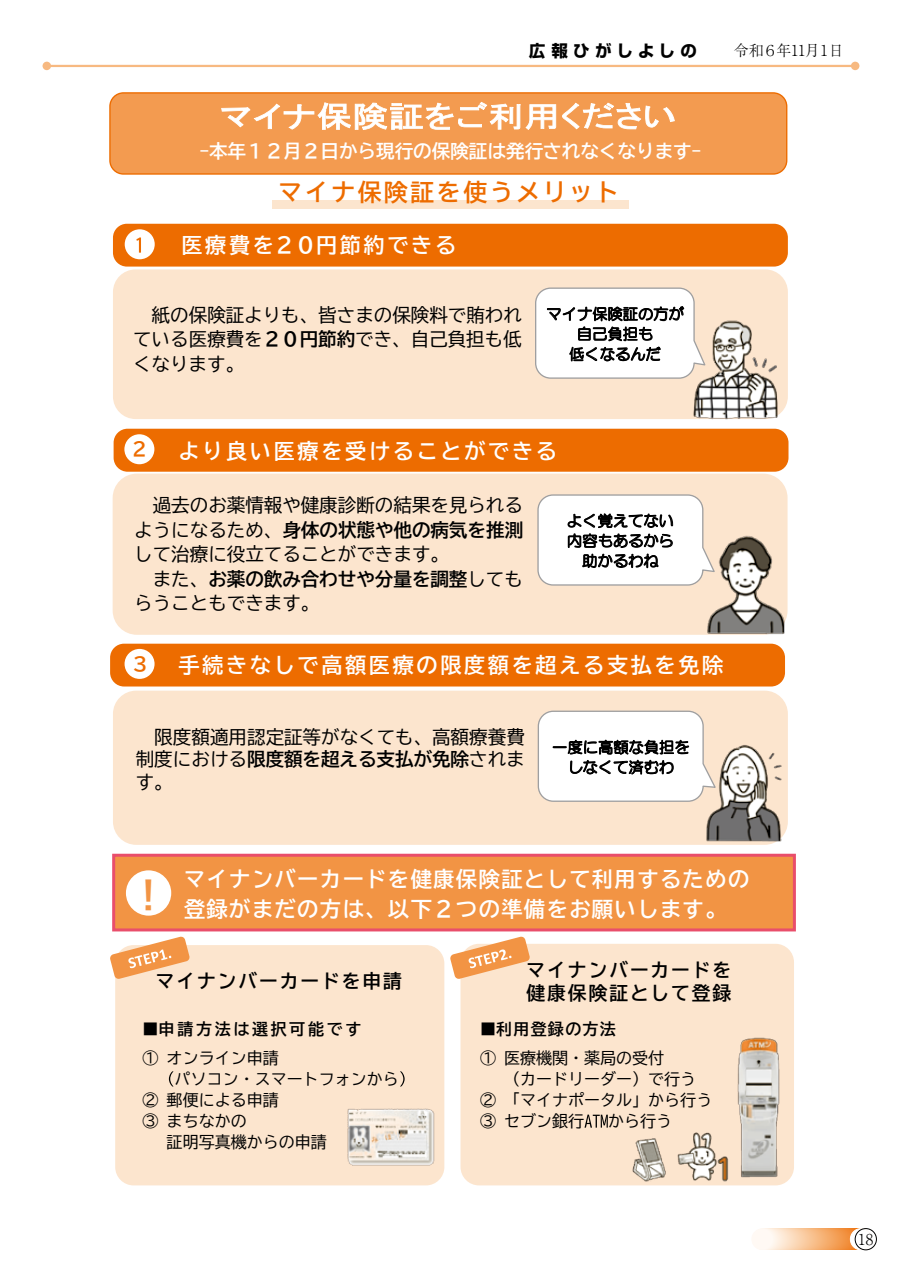
<style>
.page{position:relative;width:902px;height:1280px;background:#fff}
.page>*{position:absolute;margin:0;border:0;box-sizing:border-box;transform-origin:0 0}
.t1{font:700 37.35px "Yu Go";color:#f29444}
.t2{font:23.85px "BIZ UD Gothic Bold";letter-spacing:.11em;color:#ed6c00}
.t3{font:21.3px "BIZ UD Gothic Bold";letter-spacing:.065em;color:#fff}
.t4{font:21.15px "BIZ UD Gothic Bold";letter-spacing:.125em;color:#fff}
.t5{font:18.75px/22.4px "BIZ UD Gothic Bold";letter-spacing:.1em;color:#000}
.t6{font:18.6px/24.5px "BIZ UD Gothic";color:#000;text-align:justify}
.t7{font:18.6px "BIZ UD Gothic Bold";color:#000}
.t8{font:18.6px "BIZ UD Gothic Bold";color:#fff}
.t9{font:18.6px "BIZ UD Gothic Bold";color:#ed6c00}
.t10{font:700 16.5px "Shin Go Pro";letter-spacing:.325em;color:#000}
.t11{font:16.05px/21.1px "BIZ UD Gothic";color:#000}
.t12{font:16.05px "BIZ UD Gothic Bold";letter-spacing:.165em;color:#000}
.t13{font:16.05px "BIZ UD Gothic Bold";letter-spacing:.08em;color:#000}
.t14{font:15.3px/20.1px "HG Maru Gothic MPRO";color:#000;text-align:center}
.t15{font:300 15px "Ryumin Pro";letter-spacing:-.035em;color:#000}
.s1{font-family:"BIZ UD Gothic Bold"}
.s2{font-family:"BIZ UD Gothic"}
</style>
<div class="page">
<div style="left:110px;top:93px;width:676px;height:81px;background:#f39b50;border-radius:14px"></div>
<div style="left:109px;top:92px;width:678px;height:83px;border:1px solid #ed6c00;border-radius:14px"></div>
<svg style="left:221px;top:102px;width:335px;height:28px"></svg>
<svg style="left:562px;top:103px;width:112px;height:26px"></svg>
<img style="left:110px;top:170px;width:679px;height:675px">
<img style="left:110px;top:853px;width:686px;height:333px">
<svg style="left:534px;top:287px;width:172px;height:92px"></svg>
<svg style="left:536px;top:494px;width:180px;height:92px"></svg>
<svg style="left:537px;top:710px;width:180px;height:92px"></svg>
<div style="left:842px;top:1228px;width:21px;height:22px;background:#ee7918;border-radius:50%"></div>
<div style="left:840px;top:1228px;width:21px;height:22px;background:#ef7c1e;border-radius:50%"></div>
<div style="left:834px;top:1228px;width:21px;height:22px;background:#f0852d;border-radius:50%"></div>
<div style="left:832px;top:1228px;width:21px;height:22px;background:#f08831;border-radius:50%"></div>
<div style="left:830px;top:1228px;width:21px;height:22px;background:#f18b36;border-radius:50%"></div>
<div style="left:828px;top:1228px;width:21px;height:22px;background:#f18e3b;border-radius:50%"></div>
<div style="left:826px;top:1228px;width:21px;height:22px;background:#f1913f;border-radius:50%"></div>
<div style="left:824px;top:1228px;width:21px;height:22px;background:#f29444;border-radius:50%"></div>
<div style="left:822px;top:1228px;width:21px;height:22px;background:#f39749;border-radius:50%"></div>
<div style="left:820px;top:1228px;width:21px;height:22px;background:#f39a4e;border-radius:50%"></div>
<div style="left:818px;top:1228px;width:21px;height:22px;background:#f39d52;border-radius:50%"></div>
<div style="left:816px;top:1228px;width:21px;height:22px;background:#f4a057;border-radius:50%"></div>
<div style="left:814px;top:1228px;width:21px;height:22px;background:#f4a25b;border-radius:50%"></div>
<div style="left:812px;top:1228px;width:22px;height:22px;background:#f4a55f;border-radius:50%"></div>
<div style="left:811px;top:1228px;width:21px;height:22px;background:#f5a763;border-radius:50%"></div>
<div style="left:809px;top:1228px;width:21px;height:22px;background:#f5aa68;border-radius:50%"></div>
<div style="left:807px;top:1228px;width:21px;height:22px;background:#f5ad6c;border-radius:50%"></div>
<div style="left:805px;top:1228px;width:21px;height:22px;background:#f6af70;border-radius:50%"></div>
<div style="left:803px;top:1228px;width:22px;height:22px;background:#f6b174;border-radius:50%"></div>
<div style="left:802px;top:1228px;width:21px;height:22px;background:#f6b478;border-radius:50%"></div>
<div style="left:800px;top:1228px;width:21px;height:22px;background:#f7b77d;border-radius:50%"></div>
<div style="left:798px;top:1228px;width:21px;height:22px;background:#f7ba82;border-radius:50%"></div>
<div style="left:796px;top:1228px;width:21px;height:22px;background:#f8bc86;border-radius:50%"></div>
<div style="left:794px;top:1228px;width:22px;height:22px;background:#f8be8a;border-radius:50%"></div>
<div style="left:793px;top:1228px;width:21px;height:22px;background:#f8c18e;border-radius:50%"></div>
<div style="left:791px;top:1228px;width:21px;height:22px;background:#f8c493;border-radius:50%"></div>
<div style="left:789px;top:1228px;width:21px;height:22px;background:#f9c698;border-radius:50%"></div>
<div style="left:787px;top:1228px;width:21px;height:22px;background:#f9c99c;border-radius:50%"></div>
<div style="left:785px;top:1228px;width:22px;height:22px;background:#f9cba0;border-radius:50%"></div>
<div style="left:784px;top:1228px;width:21px;height:22px;background:#facda4;border-radius:50%"></div>
<div style="left:782px;top:1228px;width:21px;height:22px;background:#fad0a9;border-radius:50%"></div>
<div style="left:780px;top:1228px;width:21px;height:22px;background:#fad3ae;border-radius:50%"></div>
<div style="left:778px;top:1228px;width:21px;height:22px;background:#fbd6b3;border-radius:50%"></div>
<div style="left:776px;top:1228px;width:21px;height:22px;background:#fbd8b7;border-radius:50%"></div>
<div style="left:774px;top:1228px;width:21px;height:22px;background:#fbdbbc;border-radius:50%"></div>
<div style="left:772px;top:1228px;width:21px;height:22px;background:#fcdec1;border-radius:50%"></div>
<div style="left:770px;top:1228px;width:21px;height:22px;background:#fce0c6;border-radius:50%"></div>
<div style="left:768px;top:1228px;width:21px;height:22px;background:#fce3cb;border-radius:50%"></div>
<div style="left:766px;top:1228px;width:21px;height:22px;background:#fde6d0;border-radius:50%"></div>
<div style="left:764px;top:1228px;width:21px;height:22px;background:#fde9d5;border-radius:50%"></div>
<div style="left:762px;top:1228px;width:21px;height:22px;background:#fdebda;border-radius:50%"></div>
<div style="left:760px;top:1228px;width:21px;height:22px;background:#feeedf;border-radius:50%"></div>
<div style="left:758px;top:1228px;width:21px;height:22px;background:#fef0e3;border-radius:50%"></div>
<div style="left:756px;top:1228px;width:22px;height:22px;background:#fef3e7;border-radius:50%"></div>
<div style="left:755px;top:1228px;width:21px;height:22px;background:#fef5eb;border-radius:50%"></div>
<div style="left:753px;top:1228px;width:21px;height:22px;background:#fef7f0;border-radius:50%"></div>
<div style="left:751px;top:1228px;width:21px;height:22px;background:#fff9f4;border-radius:50%"></div>
<div style="left:850px;top:1228px;width:21px;height:22px;background:#fff;border-radius:50%"></div>
<div style="left:849px;top:1228px;width:22px;height:22px;border:1px solid #fff;border-radius:50%"></div>
<div style="left:854px;top:1228px;width:22px;height:22px;border:1px solid #000;border-radius:50%"></div>
<div style="left:43px;top:62px;width:8px;height:8px;background:#f7b981;border-radius:50%"></div>
<hr style="left:50px;top:65px;width:804px;height:2px;background:#f7b981">
<div style="left:850px;top:62px;width:9px;height:8px;background:#f7b981;border-radius:50%"></div>
<p class="t10" style="left:529px;top:38px;width:170px">広報ひがしよしの</p>
<p class="t15" style="left:733px;top:39px;width:88px">令和６年11月</p>
<p class="t15" style="left:828px;top:39px;width:16px">日</p>
<p class="t15" style="left:816px;top:39px;width:16px">１</p>
<p class="t8" style="left:200px;top:142px;width:503px">-本年１２月２日から現行の保険証は発行されなくなります-</p>
<p class="t2" style="left:278px;top:180px;width:342px">マイナ保険証を使うメリット</p>
<p class="t4" style="left:181px;top:234px;width:276px">医療費を２０円節約できる</p>
<p class="t6" style="left:133px;top:303px;width:390px">　紙の保険証よりも、皆さまの保険料で賄われている医療費を<span class="s1">２０円節約</span>でき、自己負担も低くなります。</p>
<p class="t14" style="left:546px;top:304px;width:139px">マイナ保険証の方が自己負担も<br>低くなるんだ</p>
<p class="t4" style="left:178px;top:441px;width:380px">より良い医療を受けることができる</p>
<p class="t9" style="left:130px;top:440px;width:20px">２</p>
<p class="t6" style="left:134px;top:493px;width:390px">　過去のお薬情報や健康診断の結果を見られる</p>
<p class="t7" style="left:134px;top:520px;width:390px"><span class="s2">ようになるため、</span>身体の状態や他の病気を推測</p>
<p class="t6" style="left:134px;top:542px;width:316px">して治療に役立てることができます。</p>
<p class="t7" style="left:134px;top:569px;width:390px"><span class="s2">　また、</span>お薬の飲み合わせや分量を調整<span class="s2">しても</span></p>
<p class="t6" style="left:134px;top:591px;width:187px">らうこともできます。</p>
<p class="t14" style="left:567px;top:511px;width:108px">よく覚えてない内容もあるから助かるわね</p>
<p class="t9" style="left:131px;top:655px;width:20px">３</p>
<p class="t4" style="left:178px;top:654px;width:546px">手続きなしで高額医療の限度額を超える支払を免除</p>
<p class="t6" style="left:136px;top:725px;width:390px">　限度額適用認定証等がなくても、高額療養費</p>
<p class="t7" style="left:136px;top:750px;width:390px"><span class="s2">制度における</span>限度額を超える支払が免除<span class="s2">されま</span></p>
<p class="t6" style="left:136px;top:769px;width:39px">す。</p>
<p class="t14" style="left:552px;top:737px;width:139px">一度に高額な負担をしなくて済むわ</p>
<h1 class="t1" style="left:130px;top:875px;width:39px">！</h1>
<p class="t3" style="left:184px;top:868px;width:567px">マイナンバーカードを健康保険証として利用するための</p>
<p class="t3" style="left:184px;top:899px;width:544px">登録がまだの方は、以下２つの準備をお願いします。</p>
<p class="t5" style="left:156px;top:970px;width:247px">マイナンバーカードを申請</p>
<p class="t12" style="left:143px;top:1021px;width:220px">■申請方法は選択可能です</p>
<p class="t11" style="left:167px;top:1047px;width:113px">オンライン申請</p>
<p class="t11" style="left:143px;top:1047px;width:17px">①</p>
<p class="t11" style="left:143px;top:1089px;width:17px">②</p>
<p class="t11" style="left:143px;top:1110px;width:17px">③</p>
<p class="t11" style="left:167px;top:1068px;width:233px;text-indent:8px">パソコン・スマートフォンから郵便による申請</p>
<p class="t11" style="left:167px;top:1110px;width:81px">まちなかの</p>
<p class="t11" style="left:167px;top:1132px;width:161px">証明写真機からの申請</p>
<p class="t5" style="left:526px;top:959px;width:206px">マイナンバーカードを健康保険証として登録</p>
<p class="t13" style="left:480px;top:1021px;width:137px">■利用登録の方法</p>
<p class="t11" style="left:504px;top:1047px;width:161px">医療機関・薬局の受付</p>
<p class="t11" style="left:480px;top:1047px;width:17px">①</p>
<p class="t11" style="left:504px;top:1068px;width:193px">（カードリーダー）で行う</p>
<p class="t11" style="left:480px;top:1089px;width:234px">② 「マイナポータル」から行う</p>
<p class="t11" style="left:608px;top:1110px;width:65px">から行う</p>
<p class="t11" style="left:504px;top:1110px;width:81px">セブン銀行</p>
<p class="t11" style="left:480px;top:1110px;width:17px">③</p>
<p class="t15" style="left:858px;top:1227px;width:16px">18</p>
</div>
